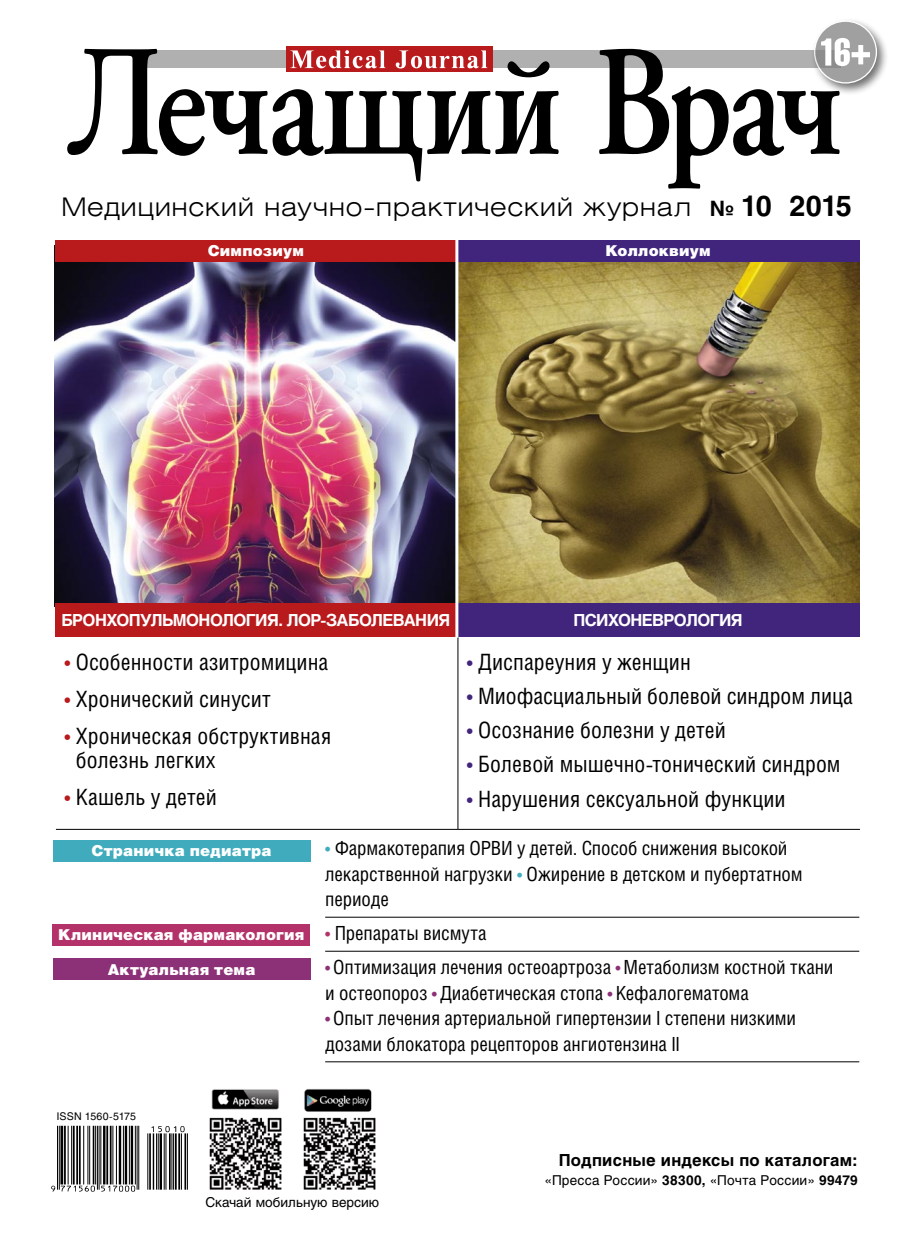
<style>
.page{position:relative;width:904px;height:1234px;background:#fff}
.page>*{position:absolute;margin:0;border:0;box-sizing:border-box;transform-origin:0 0}
.t1{font:300 expanded 25.5px "Helios C Ex Lt";letter-spacing:.025em;color:#000}
.t2{font:condensed 22.5px/24px "Helios C Cn";letter-spacing:.005em;color:#000}
.t3{font:condensed 19.5px/25.5px "Helios C Cn";letter-spacing:-.005em;color:#000}
.t4{font:700 16.5px "Helios C";letter-spacing:-.035em;color:#fff}
.t5{font:700 16.5px "Helios C";letter-spacing:.015em;color:#000}
.t6{font:900 15px "Helios C Bl";letter-spacing:.015em;color:#fff}
.t7{font:13.5px "Helios C";letter-spacing:.02em;color:#000}
.t8{font:13.5px "Helios C";color:#000}
.t9{font:10.5px "Helios C";letter-spacing:.02em;color:#000}
.s1{font-family:"Helios C";font-weight:700;font-stretch:normal;font-size:21px}
.s2{font-family:"Helios C";font-weight:700;font-stretch:normal;font-size:28.5px}
.s3{color:#b91a1c}
.s4{color:#41257d}
.s5{color:#3fabbd}
.s6{color:#b33269}
.s7{color:#8c3077}
.s8{font-weight:700}
</style>
<div class="page">
<hr style="left:458px;top:627px;width:402px;height:1px;background:#000">
<hr style="left:457px;top:628px;width:1px;height:200px;background:#000">
<hr style="left:56px;top:828px;width:402px;height:1px;background:#000">
<hr style="left:458px;top:828px;width:402px;height:1px;background:#000">
<div style="left:145px;top:50px;width:695px;height:18px;background:#b0b0b0"></div>
<div style="left:286px;top:46px;width:206px;height:26px;background:#b91a1c"></div>
<svg style="left:67px;top:49px;width:492px;height:133px"></svg>
<img style="left:55px;top:261px;width:400px;height:342px">
<img style="left:458px;top:261px;width:401px;height:342px">
<div style="left:55px;top:240px;width:402px;height:21px;background:#b91a1c"></div>
<div style="left:457px;top:240px;width:402px;height:21px;background:#41257d"></div>
<div style="left:55px;top:603px;width:402px;height:34px;background:#b91a1c"></div>
<div style="left:457px;top:603px;width:402px;height:34px;background:#41257d"></div>
<hr style="left:455px;top:231px;width:3px;height:406px;background:#fff">
<svg style="left:52px;top:1125px;width:136px;height:67px"></svg>
<hr style="left:57px;top:1125px;width:1px;height:64px;background:#000">
<hr style="left:59px;top:1125px;width:1px;height:64px;background:#000">
<hr style="left:60px;top:1125px;width:3px;height:59px;background:#000">
<hr style="left:64px;top:1125px;width:2px;height:59px;background:#000">
<hr style="left:68px;top:1125px;width:1px;height:59px;background:#000">
<hr style="left:71px;top:1125px;width:1px;height:59px;background:#000">
<hr style="left:73px;top:1125px;width:2px;height:59px;background:#000">
<hr style="left:76px;top:1125px;width:2px;height:59px;background:#000">
<hr style="left:79px;top:1125px;width:2px;height:59px;background:#000">
<hr style="left:83px;top:1125px;width:1px;height:59px;background:#000">
<hr style="left:87px;top:1125px;width:1px;height:59px;background:#000">
<hr style="left:89px;top:1125px;width:1px;height:59px;background:#000">
<hr style="left:93px;top:1125px;width:1px;height:59px;background:#000">
<hr style="left:95px;top:1125px;width:1px;height:59px;background:#000">
<hr style="left:97px;top:1125px;width:1px;height:64px;background:#000">
<hr style="left:99px;top:1125px;width:1px;height:64px;background:#000">
<hr style="left:100px;top:1125px;width:1px;height:59px;background:#000">
<hr style="left:103px;top:1125px;width:2px;height:59px;background:#000">
<hr style="left:106px;top:1125px;width:2px;height:59px;background:#000">
<hr style="left:110px;top:1125px;width:2px;height:59px;background:#000">
<hr style="left:113px;top:1125px;width:1px;height:59px;background:#000">
<hr style="left:116px;top:1125px;width:1px;height:59px;background:#000">
<hr style="left:119px;top:1125px;width:2px;height:59px;background:#000">
<hr style="left:123px;top:1125px;width:1px;height:59px;background:#000">
<hr style="left:125px;top:1125px;width:2px;height:59px;background:#000">
<hr style="left:129px;top:1125px;width:1px;height:59px;background:#000">
<hr style="left:131px;top:1125px;width:2px;height:59px;background:#000">
<hr style="left:135px;top:1125px;width:1px;height:59px;background:#000">
<hr style="left:137px;top:1125px;width:1px;height:64px;background:#000">
<hr style="left:138px;top:1125px;width:1px;height:64px;background:#000">
<hr style="left:147px;top:1133px;width:1px;height:56px;background:#000">
<hr style="left:149px;top:1133px;width:2px;height:56px;background:#000">
<hr style="left:153px;top:1133px;width:1px;height:56px;background:#000">
<hr style="left:156px;top:1133px;width:1px;height:56px;background:#000">
<hr style="left:158px;top:1133px;width:1px;height:56px;background:#000">
<hr style="left:159px;top:1133px;width:3px;height:56px;background:#000">
<hr style="left:164px;top:1133px;width:1px;height:56px;background:#000">
<hr style="left:165px;top:1133px;width:1px;height:56px;background:#000">
<hr style="left:169px;top:1133px;width:2px;height:56px;background:#000">
<hr style="left:171px;top:1133px;width:1px;height:56px;background:#000">
<hr style="left:173px;top:1133px;width:1px;height:56px;background:#000">
<hr style="left:175px;top:1133px;width:2px;height:56px;background:#000">
<hr style="left:178px;top:1133px;width:2px;height:56px;background:#000">
<hr style="left:181px;top:1133px;width:1px;height:56px;background:#000">
<hr style="left:184px;top:1133px;width:2px;height:56px;background:#000">
<hr style="left:187px;top:1133px;width:1px;height:56px;background:#000">
<svg style="left:51px;top:1185px;width:4px;height:6px"></svg>
<svg style="left:61px;top:1185px;width:34px;height:6px"></svg>
<svg style="left:101px;top:1185px;width:34px;height:6px"></svg>
<svg style="left:151px;top:1125px;width:34px;height:6px"></svg>
<div style="left:810px;top:17px;width:79px;height:79px;background:#000;opacity:.75"></div>
<svg style="left:814px;top:21px;width:62px;height:62px"></svg>
<svg style="left:599px;top:38px;width:271px;height:151px"></svg>
<img style="left:209px;top:1117px;width:73px;height:73px">
<img style="left:303px;top:1117px;width:73px;height:73px">
<img style="left:211px;top:1089px;width:68px;height:21px">
<img style="left:304px;top:1089px;width:68px;height:23px">
<div style="left:53px;top:958px;width:257px;height:21px;background:#8c3077"></div>
<hr style="left:325px;top:916px;width:534px;height:1px;background:#000">
<hr style="left:325px;top:950px;width:534px;height:1px;background:#000">
<hr style="left:325px;top:1061px;width:534px;height:1px;background:#000">
<div style="left:52px;top:924px;width:258px;height:21px;background:#b33269"></div>
<div style="left:53px;top:840px;width:257px;height:21px;background:#3fabbd"></div>
<p class="t1" style="left:61px;top:191px;width:792px">Медицинский научно-практический журнал <span class="s1">№</span> <span class="s2">10 2015</span></p>
<p class="t6" style="left:208px;top:241px;width:98px">Симпозиум</p>
<p class="t6" style="left:605px;top:241px;width:107px">Коллоквиум</p>
<p class="t4" style="left:61px;top:610px;width:390px">БРОНХОПУЛЬМОНОЛОГИЯ. ЛОР-ЗАБОЛЕВАНИЯ</p>
<p class="t4" style="left:573px;top:610px;width:171px">ПСИХОНЕВРОЛОГИЯ</p>
<p class="t2" style="left:64px;top:649px;width:265px"><span class="s3">•</span> Особенности азитромицина</p>
<p class="t2" style="left:64px;top:686px;width:208px"><span class="s3">•</span> Хронический синусит</p>
<p class="t2" style="left:76px;top:723px;width:257px;text-indent:-11px"><span class="s3">•</span> Хроническая обструктивная болезнь легких</p>
<p class="t2" style="left:64px;top:784px;width:154px"><span class="s3">•</span> Кашель у детей</p>
<p class="t2" style="left:467px;top:649px;width:225px"><span class="s4">•</span> Диспареуния у женщин</p>
<p class="t2" style="left:467px;top:683px;width:388px"><span class="s4">•</span> Миофасциальный болевой синдром лица</p>
<p class="t2" style="left:467px;top:717px;width:260px"><span class="s4">•</span> Осознание болезни у детей</p>
<p class="t2" style="left:467px;top:751px;width:375px"><span class="s4">•</span> Болевой мышечно-тонический синдром</p>
<p class="t2" style="left:467px;top:786px;width:320px"><span class="s4">•</span> Нарушения сексуальной функции</p>
<p class="t6" style="left:92px;top:841px;width:181px">Страничка педиатра</p>
<p class="t6" style="left:58px;top:925px;width:248px">Клиническая фармакология</p>
<p class="t6" style="left:108px;top:959px;width:149px">Актуальная тема</p>
<p class="t3" style="left:325px;top:834px;width:479px"><span class="s5">•</span> Фармакотерапия ОРВИ у детей. Способ снижения высокой лекарственной нагрузки <span class="s5">•</span> Ожирение в детском и пубертатном периоде</p>
<p class="t3" style="left:325px;top:919px;width:163px"><span class="s6">•</span> Препараты висмута</p>
<p class="t3" style="left:325px;top:953px;width:510px"><span class="s7">•</span> Оптимизация лечения остеоартроза <span class="s7">•</span>Метаболизм костной ткани и остеопороз <span class="s7">•</span>Диабетическая стопа <span class="s7">•</span> Кефалогематома</p>
<p class="t3" style="left:325px;top:1004px;width:472px"><span class="s7">•</span> Опыт лечения артериальной гипертензии I степени низкими дозами блокатора рецепторов ангиотензина II</p>
<p class="t9" style="left:57px;top:1109px;width:81px">ISSN 1560-5175</p>
<p class="t5" style="left:558px;top:1150px;width:300px">Подписные индексы по каталогам:</p>
<p class="t7" style="left:544px;top:1172px;width:315px">«Пресса России» <span class="s8">38300,</span> «Почта России» <span class="s8">99479</span></p>
<p class="t8" style="left:205px;top:1194px;width:175px">Скачай мобильную версию</p>
</div>
